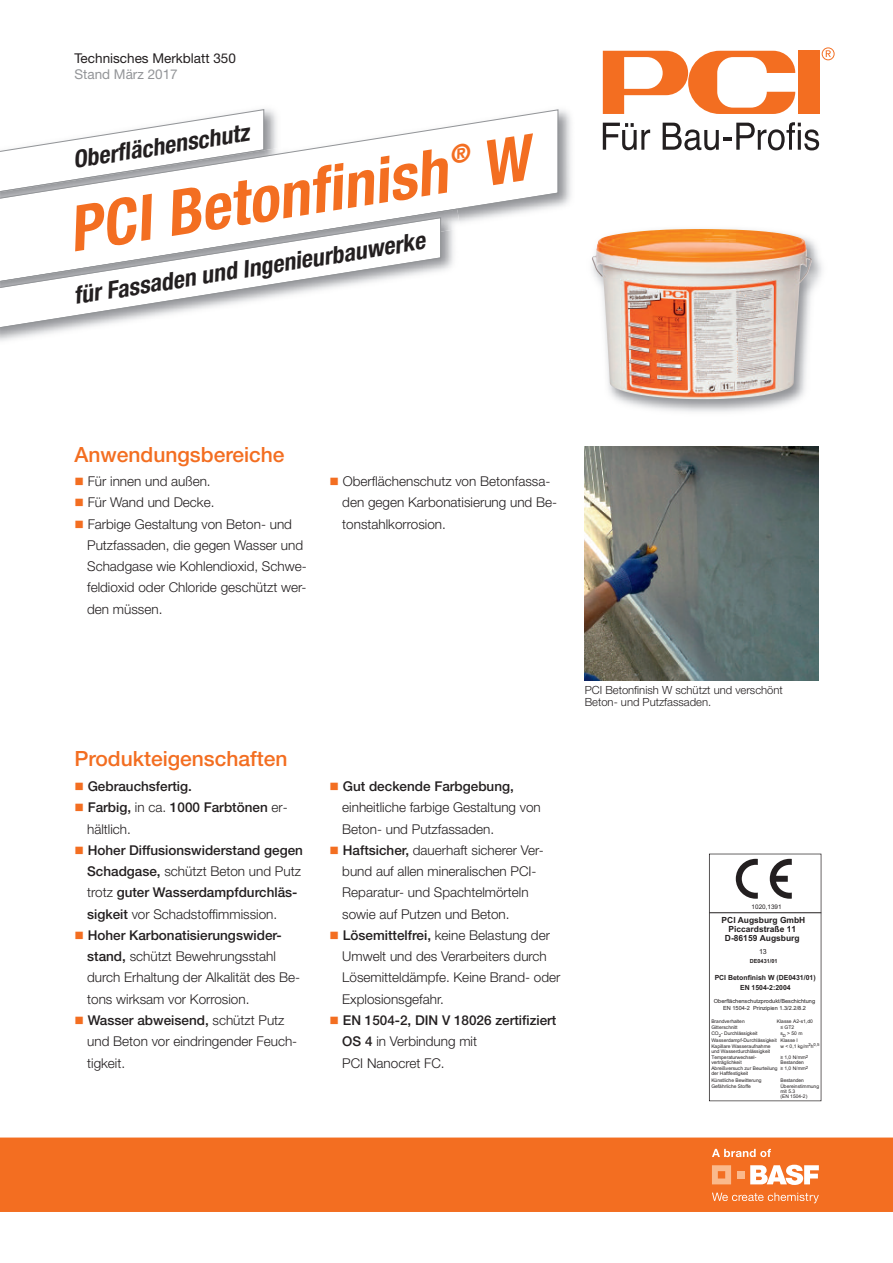
<style>
.page{position:relative;width:893px;height:1263px;background:#fff}
.page>*{position:absolute;margin:0;border:0;box-sizing:border-box;transform-origin:0 0}
.t1{font:italic 700 condensed 63px "Helvetica Neue LT Pro";color:#f36e21}
.t2{font:italic 700 condensed 24px "Helvetica Neue LT Pro";color:#231f20}
.t3{font:500 21px "Helvetica Neue LT Pro";color:#f36e21}
.t4{font:300 13.5px/21.3px "Helvetica Neue LT Pro";color:#231f20}
.t5{font:500 13.5px/21.3px "Helvetica Neue LT Pro";color:#231f20}
.t6{font:13.5px "Helvetica Neue LT Pro";color:#231f20}
.t7{font:13.5px "Helvetica Neue LT Pro";color:#939598}
.t8{font:300 11.25px/12px "Helvetica Neue LT Pro";color:#231f20}
.t9{font:700 8.4px/9.1px "Arial";color:#231f20;text-align:center}
.t10{font:700 7.05px/9.9px "Arial";color:#231f20;text-align:center}
.t11{font:7.05px "Arial";color:#231f20}
.t12{font:6.3px "Arial";color:#231f20}
.t13{font:5.7px/6.8px "Arial";color:#231f20;text-align:center}
.t14{font:700 5.7px "Arial";color:#231f20}
.t15{font:4.95px/6.3px "Arial";color:#231f20}
.s1{color:#f36e21}
.s2{font-weight:300}
.s3{font-weight:500}
</style>
<div class="page">
<div style="left:798px;top:51px;width:21px;height:63px;background:#f36e21"></div>
<svg style="left:603px;top:51px;width:192px;height:63px"></svg>
<svg style="left:603px;top:123px;width:47px;height:27px"></svg>
<svg style="left:663px;top:122px;width:156px;height:28px"></svg>
<svg style="left:822px;top:47px;width:13px;height:13px"></svg>
<img style="left:559px;top:110px;width:12px;height:97px">
<svg style="left:1px;top:109px;width:558px;height:114px"></svg>
<img style="left:592px;top:229px;width:230px;height:183px">
<img style="left:592px;top:230px;width:67px;height:28px">
<div style="left:0;top:1137px;width:893px;height:75px;background:#f36e21"></div>
<svg style="left:712px;top:1165px;width:19px;height:19px"></svg>
<div style="left:737px;top:1171px;width:7px;height:7px;background:#fab98c"></div>
<svg style="left:750px;top:1165px;width:69px;height:20px"></svg>
<svg style="left:712px;top:1192px;width:107px;height:11px"></svg>
<svg style="left:712px;top:1149px;width:59px;height:8px"></svg>
<img style="left:1px;top:209px;width:456px;height:64px">
<svg style="left:1px;top:217px;width:440px;height:113px"></svg>
<hr style="left:709px;top:912px;width:112px;height:1px;background:#231f20">
<svg style="left:736px;top:859px;width:22px;height:40px"></svg>
<svg style="left:770px;top:859px;width:22px;height:40px"></svg>
<img style="left:585px;top:446px;width:233px;height:234px">
<svg style="left:451px;top:142px;width:20px;height:22px"></svg>
<svg style="left:485px;top:133px;width:48px;height:53px"></svg>
<p class="t6" style="left:74px;top:53px;width:163px">Technisches Merkblatt 350</p>
<p class="t7" style="left:74px;top:69px;width:105px">Stand März 2017</p>
<h2 class="t2" style="left:72px;top:151px;width:180px;rotate:-9deg">Oberflächenschutz</h2>
<h1 class="t1" style="left:65px;top:207px;width:384px;rotate:-9deg">PCI Betonfi nish</h1>
<h2 class="t2" style="left:72px;top:287px;width:357px;rotate:-9deg">für Fassaden und Ingenieurbauwerke</h2>
<h3 class="t3" style="left:74px;top:446px;width:212px">Anwendungsbereiche</h3>
<p class="t4" style="left:74px;top:472px;width:138px"><span class="s1">■</span> Für innen und außen.</p>
<p class="t4" style="left:74px;top:493px;width:142px"><span class="s1">■</span> Für Wand und Decke.</p>
<p class="t4" style="left:87px;top:514px;width:221px;text-indent:-13px"><span class="s1">■</span> Farbige Gestaltung von Beton- und<br>Putzfassaden, die gegen Wasser und<br>Schadgase wie Kohlendioxid, Schwe&shy;feldioxid oder Chloride geschützt wer&shy;den müssen.</p>
<p class="t4" style="left:342px;top:472px;width:216px;text-indent:-13px"><span class="s1">■</span> Oberflächenschutz von Betonfassa&shy;den gegen Karbonatisierung und Be&shy;tonstahlkorrosion.</p>
<h3 class="t3" style="left:74px;top:751px;width:215px">Produkteigenschaften</h3>
<p class="t5" style="left:74px;top:777px;width:119px"><span class="s1">■</span> Gebrauchsfertig.</p>
<p class="t5" style="left:87px;top:798px;width:202px;text-indent:-13px"><span class="s1">■</span> Farbig, <span class="s2">in ca.</span> 1000 Farbtönen <span class="s2">er&shy;hältlich.</span></p>
<p class="t5" style="left:87px;top:841px;width:217px;text-indent:-13px"><span class="s1">■</span> Hoher Diffusionswiderstand gegen Schadgase, <span class="s2">schützt Beton und Putz trotz</span> guter Wasserdampfdurchläs&shy;sigkeit <span class="s2">vor Schadstoffimmission.</span></p>
<p class="t4" style="left:87px;top:926px;width:215px;text-indent:-13px"><span class="s1">■</span> <span class="s3">Hoher Karbonatisierungswider&shy;stand,</span> schützt Bewehrungsstahl durch Erhaltung der Alkalität des Be&shy;tons wirksam vor Korrosion.</p>
<p class="t4" style="left:87px;top:1011px;width:212px;text-indent:-13px"><span class="s1">■</span> <span class="s3">Wasser abweisend,</span> schützt Putz und Beton vor eindringender Feuch&shy;tigkeit.</p>
<p class="t8" style="left:585px;top:685px;width:200px">PCI Betonfinish W schützt und verschönt<br>Beton- und Putzfassaden.</p>
<p class="t4" style="left:342px;top:777px;width:200px;text-indent:-13px"><span class="s1">■</span> <span class="s3">Gut deckende Farbgebung, </span>einheitliche farbige Gestaltung von<br>Beton- und Putzfassaden.</p>
<p class="t4" style="left:342px;top:841px;width:203px;text-indent:-13px"><span class="s1">■</span> <span class="s3">Haftsicher,</span> dauerhaft sicherer Ver&shy;bund auf allen mineralischen PCI-Reparatur- und Spachtelmörteln sowie auf Putzen und Beton.</p>
<p class="t4" style="left:342px;top:926px;width:220px;text-indent:-13px"><span class="s1">■</span> <span class="s3">Lösemittelfrei,</span> keine Belastung der<br>Umwelt und des Verarbeiters durch<br>Lösemitteldämpfe. Keine Brand- oder<br>Explosionsgefahr.</p>
<p class="t5" style="left:342px;top:1011px;width:216px;text-indent:-13px"><span class="s1">■</span> EN 1504-2, DIN V 18026 zertifiziert<br>OS 4 <span class="s2">in Verbindung mit<br>PCI Nanocret FC.</span></p>
<p class="t12" style="left:752px;top:902px;width:31px">1020,1391</p>
<p class="t9" style="left:722px;top:916px;width:85px">PCI Augsburg GmbH<br>Piccardstraße 11<br>D-86159 Augsburg</p>
<p class="t11" style="left:759px;top:947px;width:9px">13</p>
<p class="t14" style="left:750px;top:957px;width:29px">DE0431/01</p>
<p class="t10" style="left:715px;top:973px;width:102px">PCI Betonfinish W (DE0431/01)<br>EN 1504-2:2004</p>
<p class="t13" style="left:714px;top:997px;width:103px">Oberflächenschutzprodukt/Beschichtung<br>EN 1504-2 Prinzipien 1.3/2.2/8.2</p>
<p class="t15" style="left:711px;top:1018px;width:35px">Brandverhalten</p>
<p class="t15" style="left:777px;top:1018px;width:37px">Klasse A2-s1,d0</p>
<p class="t15" style="left:711px;top:1024px;width:28px">Gitterschnitt</p>
<p class="t15" style="left:780px;top:1024px;width:15px">≤ GT2</p>
<p class="t15" style="left:711px;top:1030px;width:48px">CO<sub>2</sub>- Durchlässigkeit</p>
<p class="t15" style="left:711px;top:1030px;width:93px;text-indent:69px">s<sub>D</sub> &gt; 50 m<br>Wasserdampf-Durchlässigkeit Klasse I<br>Kapillare Wasseraufnahme</p>
<p class="t15" style="left:780px;top:1043px;width:41px">w &lt; 0,1 kg/m<sup>2</sup>h<sup>0,5</sup></p>
<p class="t15" style="left:711px;top:1048px;width:60px">und Wasserdurchlässigkeit<br>Temperaturwechsel-</p>
<p class="t15" style="left:780px;top:1054px;width:29px">≥ 1,0 N/mm<sup>2</sup></p>
<p class="t15" style="left:711px;top:1059px;width:32px">verträglichkeit</p>
<p class="t15" style="left:711px;top:1059px;width:98px;text-indent:69px">Bestanden<br>Abreißversuch zur Beurteilung ≥ 1,0 N/mm<sup>2</sup></p>
<p class="t15" style="left:711px;top:1070px;width:52px">der Haftfestigkeit<br>Künstliche Bewitterung</p>
<p class="t15" style="left:780px;top:1077px;width:25px">Bestanden</p>
<p class="t15" style="left:711px;top:1083px;width:41px">Gefährliche Stoffe</p>
<p class="t15" style="left:780px;top:1084px;width:40px;line-height:4.9px">Übereinstimmung mit 5.3<br>(EN 1504-2)</p>
</div>
